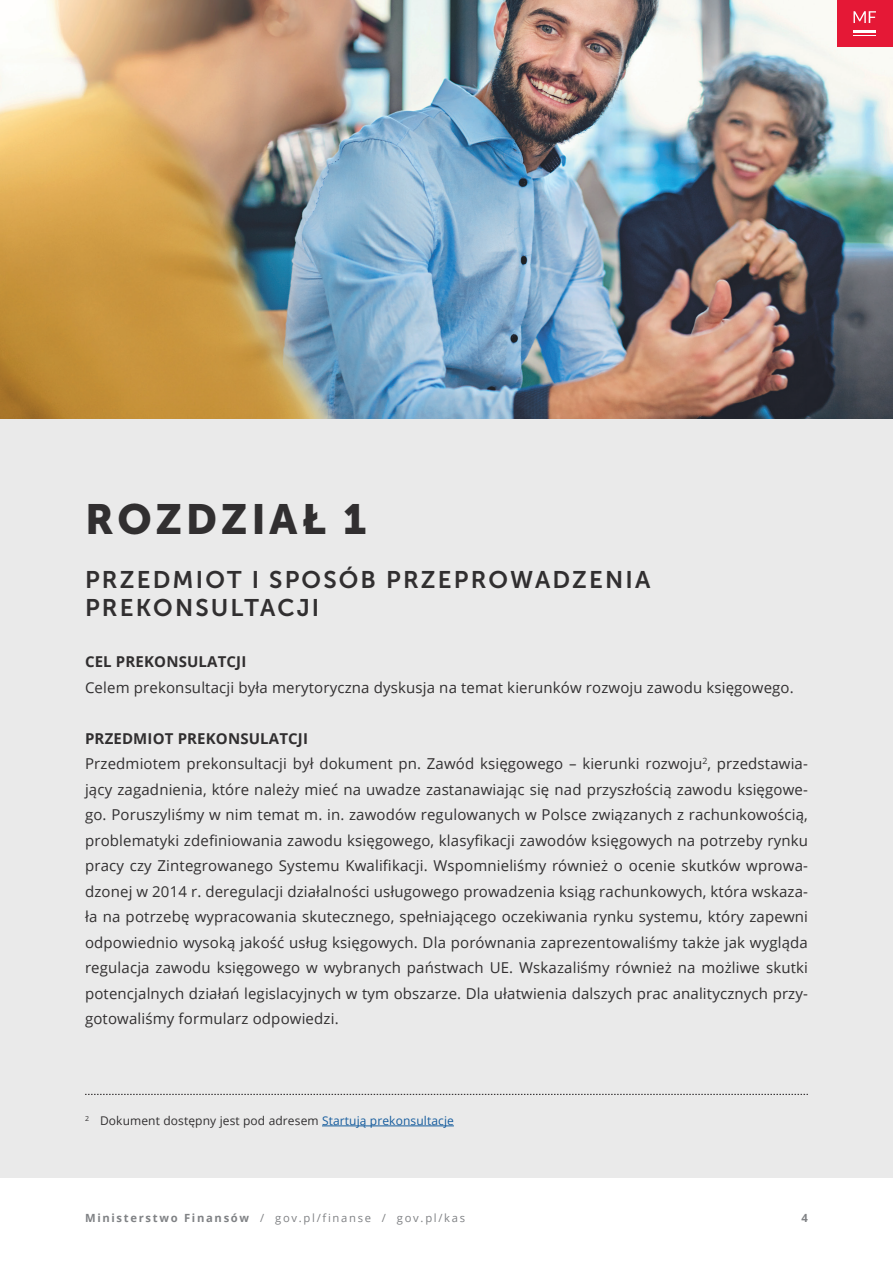
<style>
.page{position:relative;width:893px;height:1263px;background:#fff}
.page>*{position:absolute;margin:0;border:0;box-sizing:border-box;transform-origin:0 0}
.t1{font:42px "Museo Sans 900";letter-spacing:.09em;color:#312f30}
.t2{font:24px/28.5px "Museo Sans 700";letter-spacing:.09em;color:#312f30}
.t3{font:15px/25.5px "Open Sans";letter-spacing:.01em;color:#312f30}
.t4{font:700 15px "Open Sans";letter-spacing:.01em;color:#312f30}
.t5{font:12px "Open Sans";letter-spacing:.01em;color:#312f30}
.t6{font:11.25px "Open Sans";letter-spacing:.15em;color:#808285}
.t7{font:700 11.25px "Open Sans";color:#808285}
.s1{font-weight:700}
.s2{color:#175d9e}
</style>
<div class="page">
<div style="left:0;top:0;width:893px;height:1178px;background:#eaeaea"></div>
<img style="left:0;top:0;width:893px;height:418px">
<svg style="left:85px;top:1094px;width:723px;height:1px"></svg>
<hr style="left:322px;top:1125px;width:132px;height:1px;background:#175d9e">
<div style="left:838px;top:0;width:55px;height:47px;background:#e51836"></div>
<hr style="left:854px;top:30px;width:22px;height:2px;background:#fff">
<svg style="left:853px;top:11px;width:23px;height:12px"></svg>
<svg style="left:854px;top:35px;width:22px;height:1px"></svg>
<h1 class="t1" style="left:85px;top:495px;width:283px">ROZDZIAŁ 1</h1>
<h2 class="t2" style="left:85px;top:565px;width:567px">PRZEDMIOT I SPOSÓB PRZEPROWADZENIA<br>PREKONSULTACJI</h2>
<p class="t4" style="left:85px;top:651px;width:163px">CEL PREKONSULATCJI</p>
<p class="t3" style="left:85px;top:674px;width:710px">Celem prekonsultacji była merytoryczna dyskusja na temat kierunków rozwoju zawodu księgowego.</p>
<p class="t3" style="left:85px;top:725px;width:724px"><span class="s1">PRZEDMIOT PREKONSULATCJI<br></span>Przedmiotem prekonsultacji był dokument pn. Zawód księgowego – kierunki rozwoju<sup>2</sup>, przedstawia&shy;jący zagadnienia, które należy mieć na uwadze zastanawiając się nad przyszłością zawodu księgowe&shy;go. Poruszyliśmy w nim temat m. in. zawodów regulowanych w Polsce związanych z rachunkowością, problematyki zdefiniowania zawodu księgowego, klasyfikacji zawodów księgowych na potrzeby rynku pracy czy Zintegrowanego Systemu Kwalifikacji. Wspomnieliśmy również o ocenie skutków wprowa&shy;dzonej w 2014 r. deregulacji działalności usługowego prowadzenia ksiąg rachunkowych, która wskaza&shy;ła na potrzebę wypracowania skutecznego, spełniającego oczekiwania rynku systemu, który zapewni odpowiednio wysoką jakość usług księgowych. Dla porównania zaprezentowaliśmy także jak wygląda regulacja zawodu księgowego w wybranych państwach UE. Wskazaliśmy również na możliwe skutki potencjalnych działań legislacyjnych w tym obszarze. Dla ułatwienia dalszych prac analitycznych przy&shy;gotowaliśmy formularz odpowiedzi.</p>
<p class="t5" style="left:85px;top:1112px;width:370px"><sup>2</sup> Dokument dostępny jest pod adresem <span class="s2">Startują prekonsultacje</span></p>
<p class="t6" style="left:85px;top:1210px;width:382px"><span class="s1">Ministerstwo Finansów</span> / gov.pl/finanse / gov.pl/kas</p>
<p class="t7" style="left:801px;top:1210px;width:8px">4</p>
</div>
